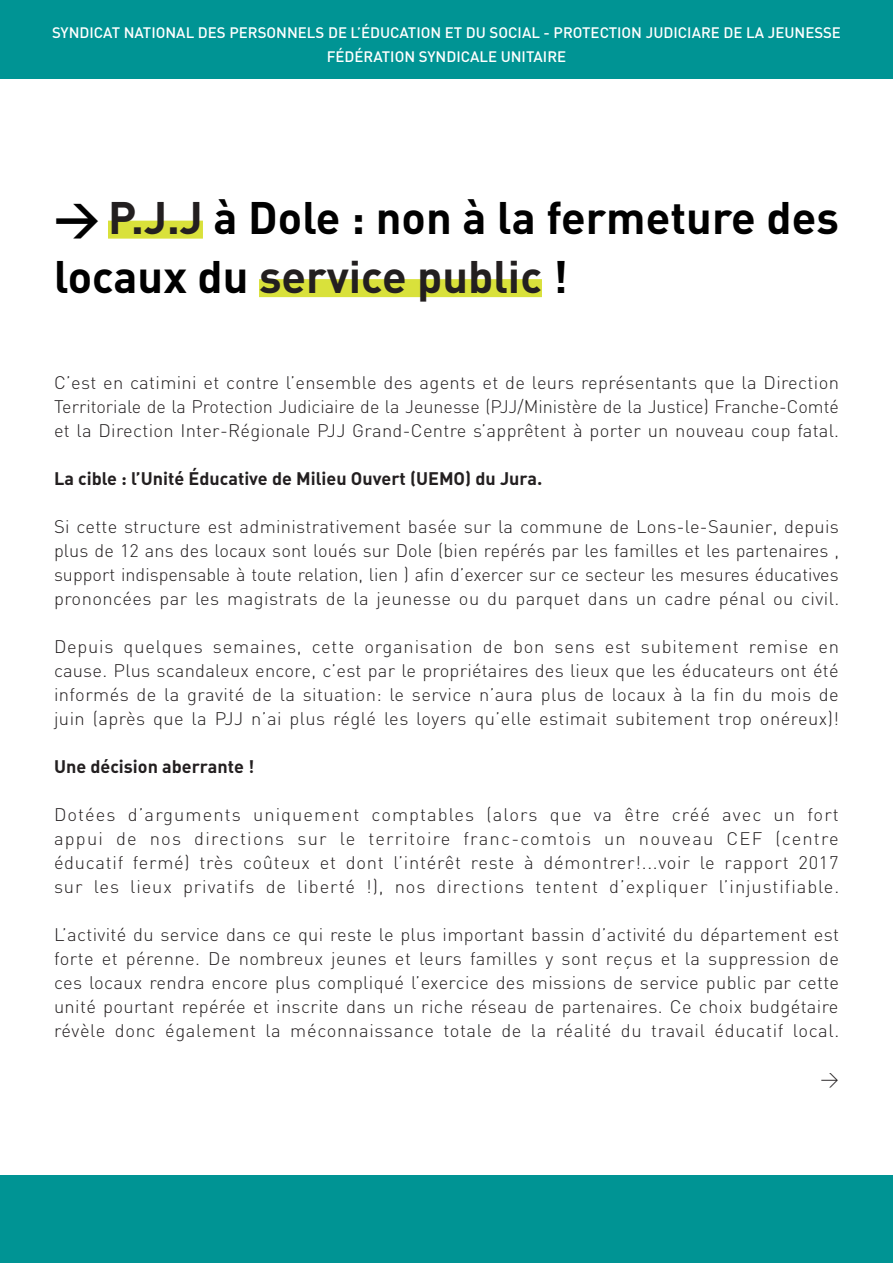
<style>
.page{position:relative;width:893px;height:1263px;background:#fff}
.page>*{position:absolute;margin:0;border:0;box-sizing:border-box;transform-origin:0 0}
.t1{font:700 45px/58.5px "DIN";color:#000}
.t2{font:300 18px/24px "DIN";letter-spacing:.025em;color:#231f20;text-align:justify}
.t3{font:18px "DIN Bold Alternate";color:#231f20}
.t4{font:500 15px "DIN";color:#fff}
.s1{color:#231f20}
</style>
<div class="page">
<div style="left:0;top:0;width:893px;height:79px;background:#009494"></div>
<div style="left:0;top:1176px;width:893px;height:87px;background:#009494"></div>
<div style="left:108px;top:221px;width:95px;height:18px;background:#d9e13b"></div>
<div style="left:259px;top:279px;width:283px;height:18px;background:#d9e13b"></div>
<p class="t4" style="left:52px;top:23px;width:790px">SYNDICAT NATIONAL DES PERSONNELS DE L’ÉDUCATION ET DU SOCIAL - PROTECTION JUDICIARE DE LA JEUNESSE</p>
<p class="t4" style="left:327px;top:47px;width:241px">FÉDÉRATION SYNDICALE UNITAIRE</p>
<p class="t1" style="left:54px;top:187px;width:786px">&gt; <span class="s1">P.J.J</span> à Dole : non à la fermeture des locaux du <span class="s1">service public</span> !</p>
<p class="t2" style="left:54px;top:370px;width:787px">C’est en catimini et contre l’ensemble des agents et de leurs représentants que la Direction Territoriale de la Protection Judiciaire de la Jeunesse (PJJ/Ministère de la Justice) Franche-Comté et la Direction Inter-Régionale PJJ Grand-Centre s’apprêtent à porter un nouveau coup fatal.</p>
<p class="t3" style="left:54px;top:466px;width:490px">La cible : l’Unité Éducative de Milieu Ouvert (UEMO) du Jura.</p>
<p class="t2" style="left:54px;top:514px;width:787px">Si cette structure est administrativement basée sur la commune de Lons-le-Saunier, depuis plus de 12 ans des locaux sont loués sur Dole (bien repérés par les familles et les partenaires , support indispensable à toute relation, lien ) afin d’exercer sur ce secteur les mesures éducatives prononcées par les magistrats de la jeunesse ou du parquet dans un cadre pénal ou civil.</p>
<p class="t2" style="left:54px;top:634px;width:787px">Depuis quelques semaines, cette organisation de bon sens est subitement remise en cause. Plus scandaleux encore, c’est par le propriétaires des lieux que les éducateurs ont été informés de la gravité de la situation: le service n’aura plus de locaux à la fin du mois de juin (après que la PJJ n’ai plus réglé les loyers qu’elle estimait subitement trop onéreux)!</p>
<p class="t3" style="left:54px;top:754px;width:202px">Une décision aberrante !</p>
<p class="t2" style="left:54px;top:802px;width:787px">Dotées d’arguments uniquement comptables (alors que va être créé avec un fort appui de nos directions sur le territoire franc-comtois un nouveau CEF (centre éducatif fermé) très coûteux et dont l’intérêt reste à démontrer!...voir le rapport 2017 sur les lieux privatifs de liberté !), nos directions tentent d’expliquer l’injustifiable.</p>
<p class="t2" style="left:54px;top:922px;width:787px">L’activité du service dans ce qui reste le plus important bassin d’activité du département est forte et pérenne. De nombreux jeunes et leurs familles y sont reçus et la suppression de ces locaux rendra encore plus compliqué l’exercice des missions de service public par cette unité pourtant repérée et inscrite dans un riche réseau de partenaires. Ce choix budgétaire révèle donc également la méconnaissance totale de la réalité du travail éducatif local.</p>
<p class="t2" style="left:820px;top:1066px;width:20px">&gt;</p>
</div>
